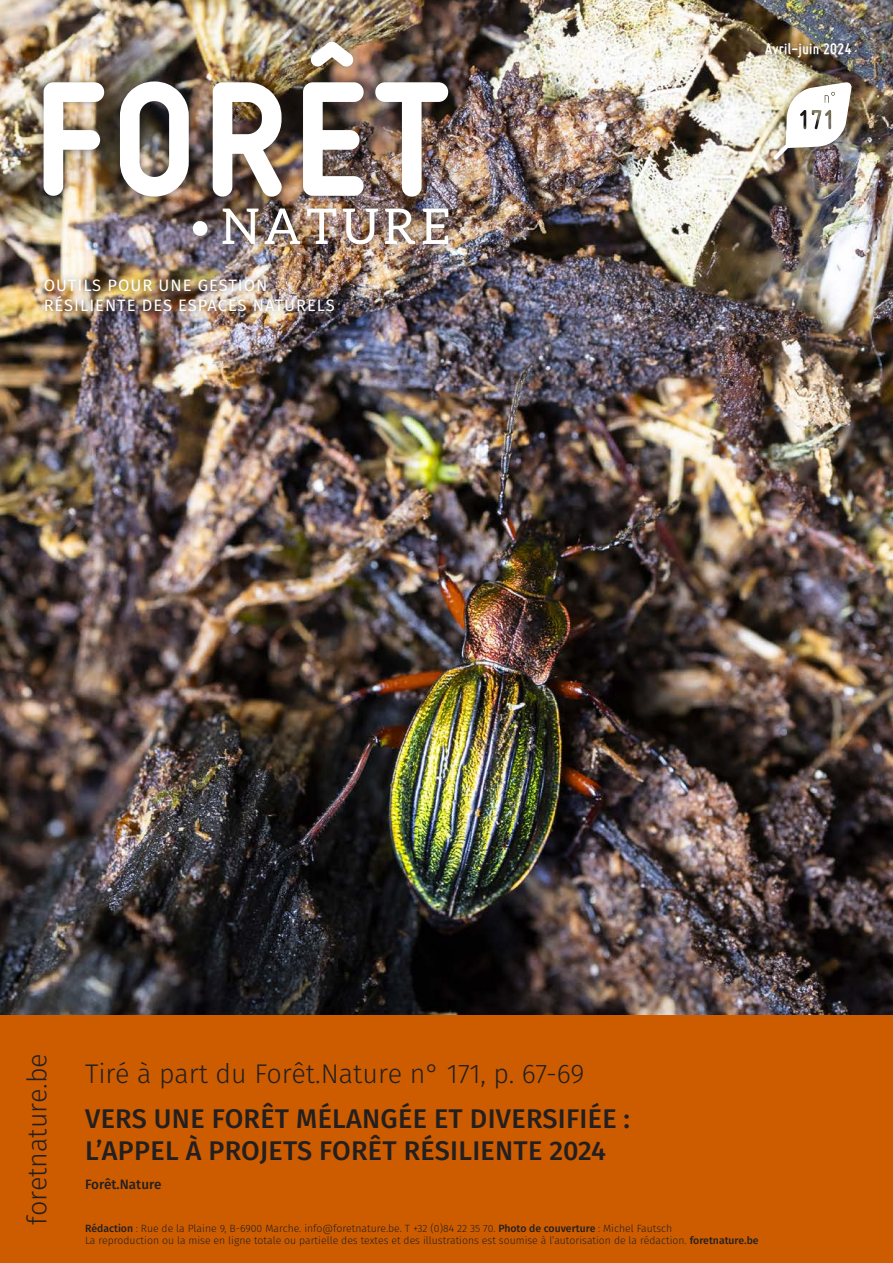
<style>
.page{position:relative;width:893px;height:1263px;background:#fff}
.page>*{position:absolute;margin:0;border:0;box-sizing:border-box;transform-origin:0 0}
.t1{font:500 27px/32.4px "Fira Sans";letter-spacing:.01em;color:#231f20}
.t2{font:300 27px "Fira Sans";color:#231f20}
.t3{font:16.5px/19.8px "Fira Sans";letter-spacing:.06em;color:#fff}
.t4{font:700 16.5px "Miso";letter-spacing:.02em;color:#fff}
.t5{font:500 13.5px "Fira Sans";color:#231f20}
.t6{font:300 10.5px/12.6px "Fira Sans";color:#231f20}
.s1{font-weight:500}
</style>
<div class="page">
<img style="left:0;top:0;width:893px;height:1015px">
<div style="left:757px;top:34px;width:102px;height:32px;background:#231f20;opacity:.5"></div>
<div style="left:765px;top:73px;width:95px;height:95px;background:#231f20;opacity:.3"></div>
<img style="left:773px;top:82px;width:79px;height:78px">
<div style="left:35px;top:33px;width:422px;height:220px;background:#231f20;opacity:.53"></div>
<svg style="left:311px;top:42px;width:42px;height:25px"></svg>
<img style="left:44px;top:82px;width:60px;height:114px">
<svg style="left:120px;top:81px;width:69px;height:116px"></svg>
<img style="left:213px;top:82px;width:69px;height:115px">
<svg style="left:303px;top:82px;width:61px;height:114px"></svg>
<img style="left:375px;top:82px;width:73px;height:115px">
<svg style="left:193px;top:221px;width:14px;height:15px"></svg>
<svg style="left:223px;top:209px;width:35px;height:35px"></svg>
<svg style="left:264px;top:209px;width:36px;height:35px"></svg>
<svg style="left:307px;top:209px;width:29px;height:35px"></svg>
<svg style="left:343px;top:209px;width:35px;height:35px"></svg>
<svg style="left:385px;top:209px;width:30px;height:35px"></svg>
<svg style="left:423px;top:209px;width:25px;height:35px"></svg>
<div style="left:38px;top:273px;width:303px;height:45px;background:#231f20;opacity:.53"></div>
<div style="left:0;top:1015px;width:893px;height:248px;background:#cd5c00"></div>
<h2 class="t3" style="left:44px;top:275px;width:293px">OUTILS POUR UNE GESTION<br>RÉSILIENTE DES ESPACES NATURELS</h2>
<h2 class="t4" style="left:765px;top:39px;width:88px">Avril-juin 2024</h2>
<h1 class="t2" style="left:18px;top:1225px;width:173px;rotate:-90deg">foretnature.be</h1>
<h1 class="t2" style="left:85px;top:1054px;width:501px">Tiré à part du Forêt.Nature n° 171, p. 67-69</h1>
<h1 class="t1" style="left:85px;top:1101px;width:546px">VERS UNE FORÊT MÉLANGÉE ET DIVERSIFIÉE :<br>L’APPEL À PROJETS FORÊT RÉSILIENTE 2024</h1>
<p class="t5" style="left:85px;top:1174px;width:78px">Forêt.Nature</p>
<p class="t6" style="left:85px;top:1222px;width:675px"><span class="s1">Rédaction</span> : Rue de la Plaine 9, B-6900 Marche. info@foretnature.be. T +32 (0)84 22 35 70. <span class="s1">Photo de couverture</span> : Michel Fautsch<br>La reproduction ou la mise en ligne totale ou partielle des textes et des illustrations est soumise à l’autorisation de la rédaction. <span class="s1">foretnature.be</span></p>
</div>
